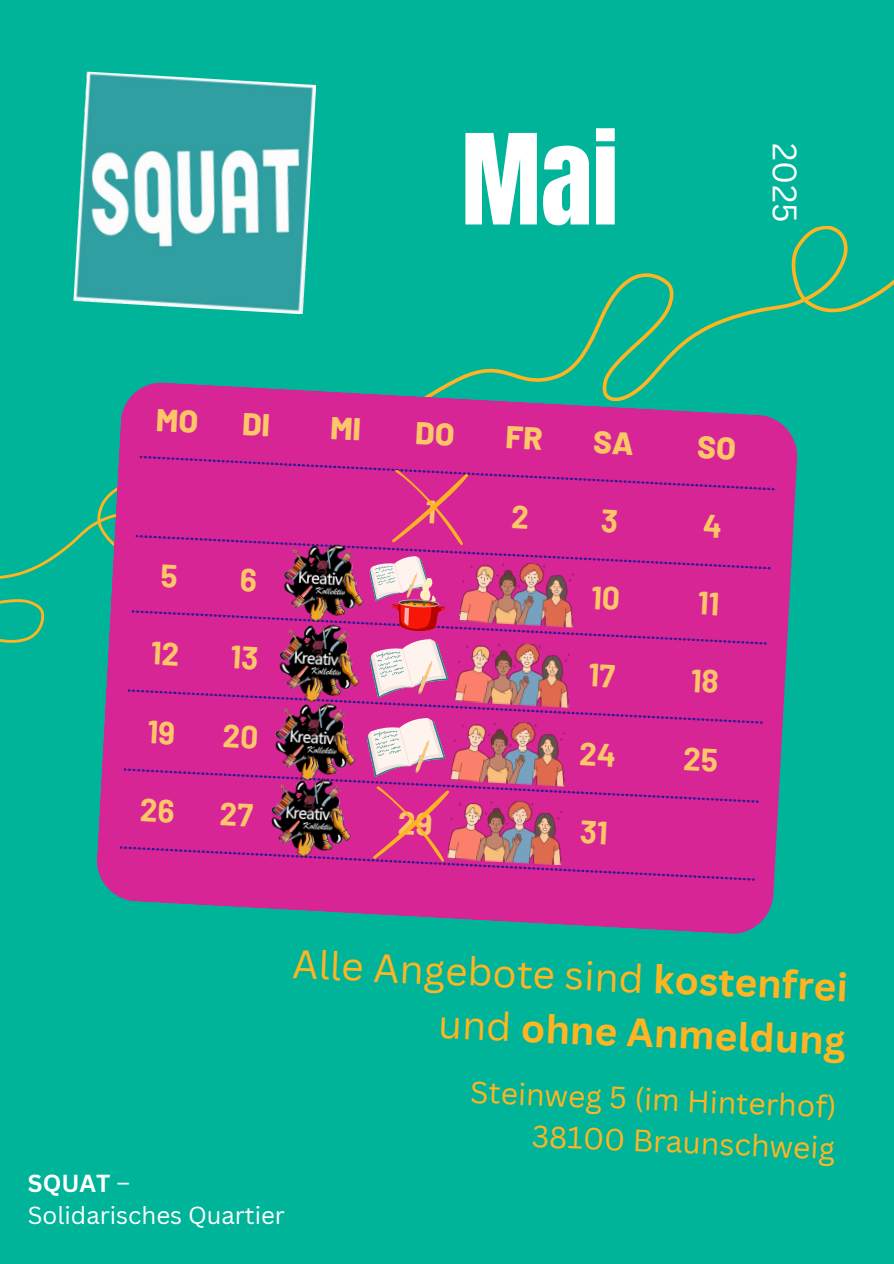
<style>
.page{position:relative;width:894px;height:1264px;background:#fff}
.page>*{position:absolute;margin:0;border:0;box-sizing:border-box;transform-origin:0 0}
.t1{font:106.5px "Anton";color:#fff}
.t2{font:700 39px/55.3px "Canva Sans";color:#ffb421;text-align:right}
.t3{font:33px "Canva Sans";color:#fff}
.t4{font:30px/41.8px "Canva Sans";color:#ffb421;text-align:right}
.t5{font:24px "Canva Sans";color:#fff}
.t6{font:700 24px "Canva Sans";color:#fff}
.s1{font-weight:400}
</style>
<div class="page">
<div style="left:0;top:0;width:893px;height:1263px;background:#00b499"></div>
<svg style="left:449px;top:225px;width:444px;height:157px"></svg>
<svg style="left:0;top:521px;width:96px;height:122px"></svg>
<svg style="left:96px;top:382px;width:701px;height:552px;fill:#d82596"></svg>
<img style="left:73px;top:72px;width:243px;height:242px">
<div style="left:282px;top:464px;width:375px;height:410px;background:#d82596"></div>
<div style="left:639px;top:482px;width:135px;height:398px;background:#d82596"></div>
<img style="left:459px;top:559px;width:117px;height:68px">
<img style="left:455px;top:640px;width:116px;height:67px">
<img style="left:450px;top:718px;width:117px;height:68px">
<img style="left:300px;top:539px;width:68px;height:87px">
<img style="left:300px;top:706px;width:60px;height:79px">
<img style="left:268px;top:774px;width:88px;height:87px">
<img style="left:300px;top:619px;width:64px;height:87px">
<svg style="left:368px;top:555px;width:81px;height:143px;background:#de77a7"></svg>
<svg style="left:365px;top:716px;width:81px;height:61px;background:#e19ac1"></svg>
<img style="left:447px;top:797px;width:117px;height:68px">
<svg style="left:157px;top:408px;width:40px;height:25px"></svg>
<svg style="left:243px;top:412px;width:26px;height:24px"></svg>
<svg style="left:331px;top:417px;width:29px;height:24px"></svg>
<svg style="left:416px;top:421px;width:37px;height:25px"></svg>
<svg style="left:506px;top:426px;width:36px;height:24px"></svg>
<svg style="left:593px;top:430px;width:40px;height:24px"></svg>
<svg style="left:697px;top:435px;width:38px;height:25px"></svg>
<svg style="left:391px;top:469px;width:77px;height:77px;background:#d93489"></svg>
<svg style="left:512px;top:505px;width:16px;height:23px"></svg>
<svg style="left:601px;top:510px;width:16px;height:23px"></svg>
<svg style="left:703px;top:515px;width:18px;height:23px"></svg>
<svg style="left:591px;top:586px;width:28px;height:24px"></svg>
<svg style="left:698px;top:592px;width:20px;height:23px"></svg>
<svg style="left:588px;top:664px;width:27px;height:23px"></svg>
<svg style="left:691px;top:669px;width:26px;height:24px"></svg>
<svg style="left:580px;top:742px;width:35px;height:25px"></svg>
<svg style="left:684px;top:748px;width:33px;height:24px"></svg>
<div style="left:120px;top:456px;width:180px;height:400px;background:#d82596"></div>
<svg style="left:372px;top:786px;width:77px;height:77px;background:#d93489"></svg>
<svg style="left:580px;top:821px;width:26px;height:23px"></svg>
<p class="t1" style="left:461px;top:103px;width:158px">Mai</p>
<h3 class="t3" style="left:808px;top:143px;width:80px;rotate:90deg">2025</h3>
<p class="t6" style="left:28px;top:1166px;width:104px">SQUAT <span class="s1">–</span></p>
<p class="t5" style="left:28px;top:1198px;width:258px">Solidarisches Quartier</p>
<p class="t2" style="left:293px;top:936px;width:557px;rotate:2deg"><span class="s1">Alle Angebote sind</span> kostenfrei <span class="s1">und</span> ohne Anmeldung</p>
<h1 class="t4" style="left:470px;top:1071px;width:368px;rotate:2deg">Steinweg 5 (im Hinterhof)<br>38100 Braunschweig</h1>
</div>
